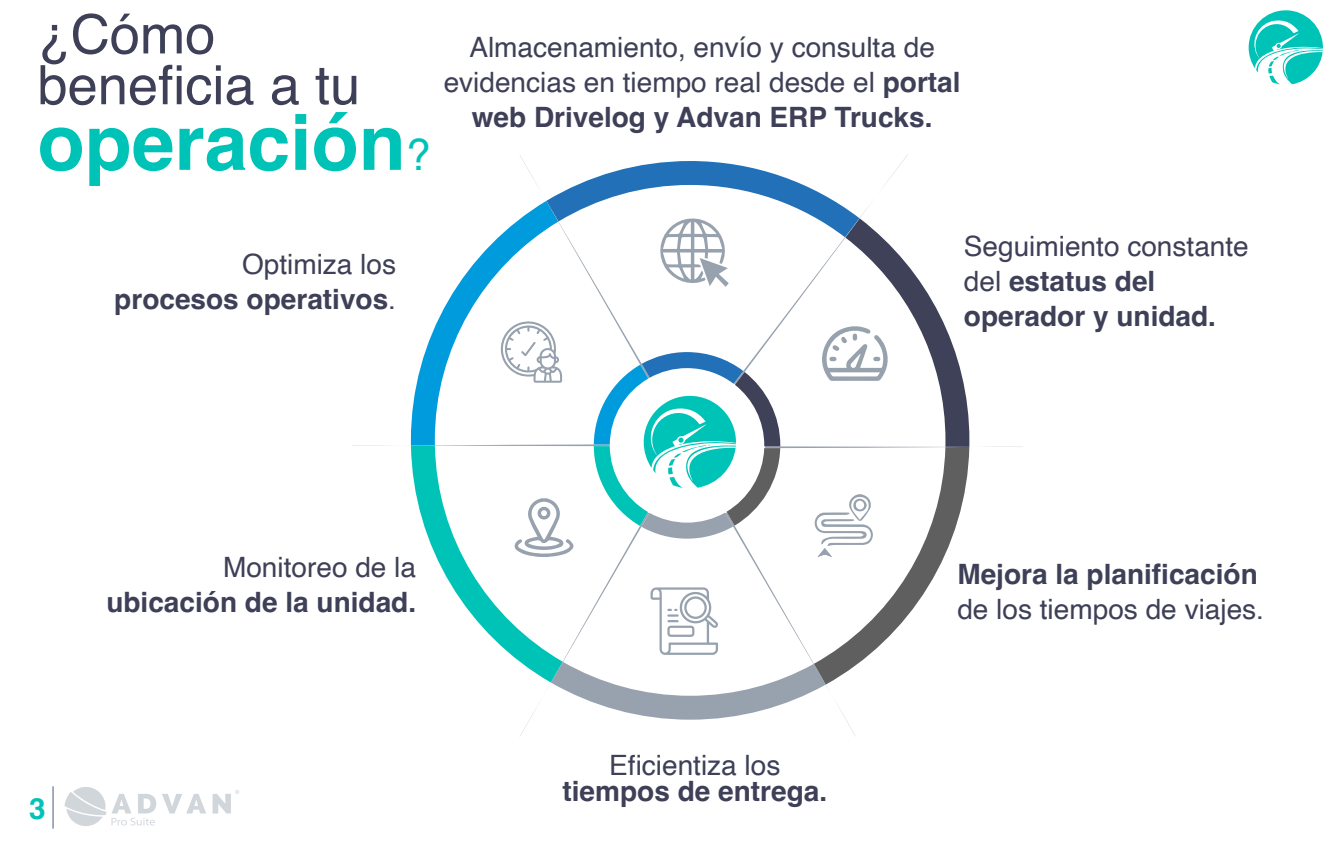
<style>
.page{position:relative;width:1340px;height:844px;background:#fff}
.page>*{position:absolute;margin:0;border:0;box-sizing:border-box;transform-origin:0 0}
.t1{font:700 77px "Helvetica";color:#00c3b7}
.t2{font:54.25px/50.8px "Helvetica";color:#3e4057}
.t3{font:700 29.75px "Helvetica";color:#00c3b7}
.t4{font:28px/35px "Helvetica";color:#3e4057;text-align:center}
.t5{font:700 28px/35px "Helvetica";color:#3e4057}
.s1{font-weight:400;font-size:44.27px}
.s2{font-weight:700}
.s3{font-weight:400}
</style>
<div class="page">
<svg style="left:162px;top:794px;width:44px;height:19px"></svg>
<svg style="left:212px;top:790px;width:27px;height:23px"></svg>
<svg style="left:65px;top:787px;width:91px;height:38px"></svg>
<svg style="left:1248px;top:10px;width:74px;height:74px"></svg>
<hr style="left:52px;top:786px;width:2px;height:42px;background:#97a2ae">
<svg style="left:987px;top:446px;width:36px;height:1px"></svg>
<svg style="left:352px;top:155px;width:617px;height:581px"></svg>
<h2 class="t2" style="left:37px;top:11px;width:324px">¿Cómo beneficia a tu</h2>
<h1 class="t1" style="left:38px;top:96px;width:394px">operación<span class="s1">?</span></h1>
<p class="t4" style="left:443px;top:30px;width:518px">Almacenamiento, envío y consulta de evidencias en tiempo real desde el <span class="s2">portal web Drivelog y Advan ERP Trucks.</span></p>
<p class="t5" style="left:114px;top:249px;width:283px;text-align:right"><span class="s3">Optimiza los </span>procesos operativos<span class="s3">.</span></p>
<p class="t5" style="left:963px;top:232px;width:286px"><span class="s3">Seguimiento constante del</span> estatus del operador y unidad.</p>
<p class="t4" style="left:223px;top:550px;width:194px">Monitoreo de la</p>
<p class="t5" style="left:106px;top:588px;width:311px">ubicación de la unidad.</p>
<p class="t3" style="left:29px;top:790px;width:18px">3</p>
<p class="t4" style="left:609px;top:748px;width:173px">Eficientiza los</p>
<p class="t5" style="left:562px;top:776px;width:266px">tiempos de entrega.</p>
<p class="t5" style="left:957px;top:560px;width:302px">Mejora la planificación</p>
<p class="t4" style="left:957px;top:592px;width:308px">de los tiempos de viajes.</p>
</div>
